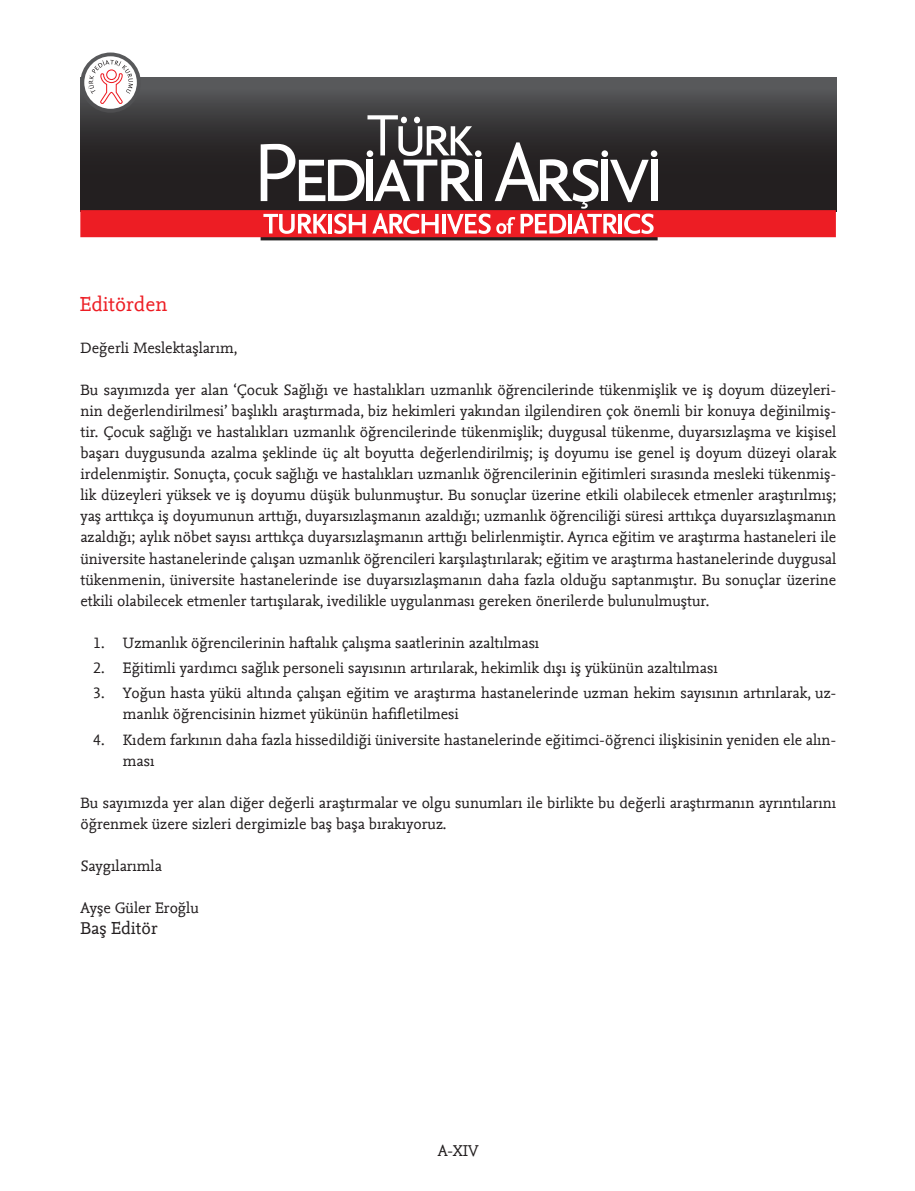
<style>
.page{position:relative;width:915px;height:1191px;background:#fff}
.page>*{position:absolute;margin:0;border:0;box-sizing:border-box;transform-origin:0 0}
.t1{font:21px "Nexus Mix TF";color:#ed1d24}
.t2{font:18px "Nexus Mix TF";color:#231f20}
.t3{font:16.5px "Nexus Mix TF";color:#231f20}
.t4{font:15.75px/21px "Nexus Mix TF";color:#231f20}
</style>
<div class="page">
<svg style="left:80px;top:78px;width:755px;height:37px;background:#4e4e50"></svg>
<svg style="left:80px;top:115px;width:755px;height:125px;background:#6a4345"></svg>
<svg style="left:80px;top:52px;width:61px;height:61px"></svg>
<svg style="left:84px;top:56px;width:53px;height:53px"></svg>
<svg style="left:88px;top:60px;width:45px;height:45px"></svg>
<h1 class="t1" style="left:80px;top:292px;width:89px">Editörden</h1>
<p class="t4" style="left:80px;top:337px;width:158px">Değerli Meslektaşlarım,</p>
<p class="t4" style="left:80px;top:380px;width:757px;text-align:justify">Bu sayımızda yer alan ‘Çocuk Sağlığı ve hastalıkları uzmanlık öğrencilerinde tükenmişlik ve iş doyum düzeyleri&shy;nin değerlendirilmesi’ başlıklı araştırmada, biz hekimleri yakından ilgilendiren çok önemli bir konuya değinilmiş&shy;tir. Çocuk sağlığı ve hastalıkları uzmanlık öğrencilerinde tükenmişlik; duygusal tükenme, duyarsızlaşma ve kişisel başarı duygusunda azalma şeklinde üç alt boyutta değerlendirilmiş; iş doyumu ise genel iş doyum düzeyi olarak irdelenmiştir. Sonuçta, çocuk sağlığı ve hastalıkları uzmanlık öğrencilerinin eğitimleri sırasında mesleki tükenmiş&shy;lik düzeyleri yüksek ve iş doyumu düşük bulunmuştur. Bu sonuçlar üzerine etkili olabilecek etmenler araştırılmış; yaş arttıkça iş doyumunun arttığı, duyarsızlaşmanın azaldığı; uzmanlık öğrenciliği süresi arttıkça duyarsızlaşmanın azaldığı; aylık nöbet sayısı arttıkça duyarsızlaşmanın arttığı belirlenmiştir. Ayrıca eğitim ve araştırma hastaneleri ile üniversite hastanelerinde çalışan uzmanlık öğrencileri karşılaştırılarak; eğitim ve araştırma hastanelerinde duygusal tükenmenin, üniversite hastanelerinde ise duyarsızlaşmanın daha fazla olduğu saptanmıştır. Bu sonuçlar üzerine etkili olabilecek etmenler tartışılarak, ivedilikle uygulanması gereken önerilerde bulunulmuştur.</p>
<p class="t4" style="left:93px;top:632px;width:447px">1. Uzmanlık öğrencilerinin haftalık çalışma saatlerinin azaltılması</p>
<p class="t4" style="left:93px;top:657px;width:626px">2. Eğitimli yardımcı sağlık personeli sayısının artırılarak, hekimlik dışı iş yükünün azaltılması</p>
<p class="t4" style="left:123px;top:682px;width:714px;text-indent:-30px">3. Yoğun hasta yükü altında çalışan eğitim ve araştırma hastanelerinde uzman hekim sayısının artırılarak, uz&shy;manlık öğrencisinin hizmet yükünün hafifletilmesi</p>
<p class="t4" style="left:123px;top:729px;width:714px;text-indent:-30px">4. Kıdem farkının daha fazla hissedildiği üniversite hastanelerinde eğitimci-öğrenci ilişkisinin yeniden ele alın&shy;ması</p>
<p class="t4" style="left:80px;top:792px;width:757px">Bu sayımızda yer alan diğer değerli araştırmalar ve olgu sunumları ile birlikte bu değerli araştırmanın ayrıntılarını öğrenmek üzere sizleri dergimizle baş başa bırakıyoruz.</p>
<p class="t4" style="left:80px;top:855px;width:83px">Saygılarımla</p>
<p class="t4" style="left:80px;top:897px;width:120px">Ayşe Güler Eroğlu</p>
<p class="t2" style="left:80px;top:917px;width:79px">Baş Editör</p>
<p class="t3" style="left:437px;top:1141px;width:42px">A-XIV</p>
</div>
